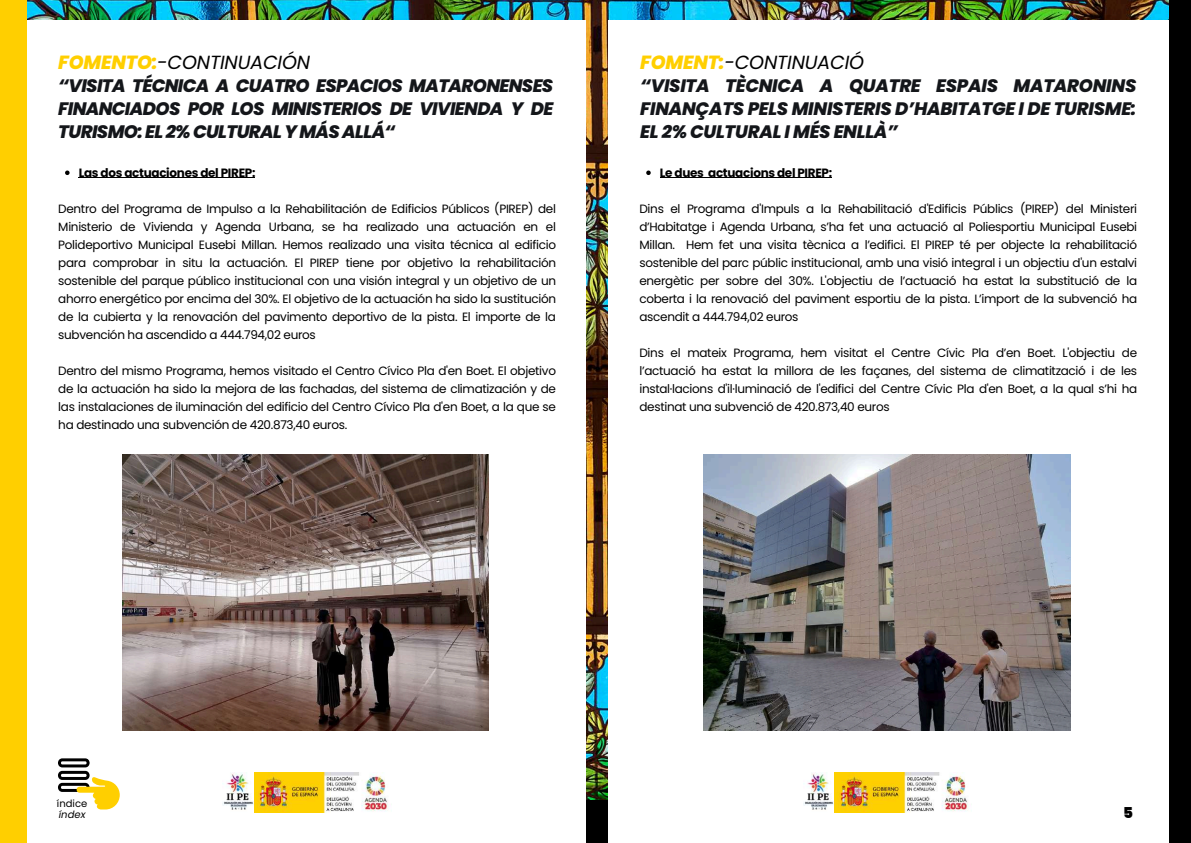
<style>
.page{position:relative;width:1191px;height:843px;background:#fff}
.page>*{position:absolute;margin:0;border:0;box-sizing:border-box;transform-origin:0 0}
.t1{font:italic 19px "Poppins";letter-spacing:-.01em;color:#000}
.t2{font:italic 800 18px/23.2px "Poppins";letter-spacing:-.025em;color:#14161a;text-align:justify}
.t3{font:900 15px "Poppins";color:#000}
.t4{font:12px/18px "Poppins";letter-spacing:-.025em;color:#000;text-align:justify}
.t5{font:700 12px "Poppins";letter-spacing:-.025em;color:#000}
.t6{font:10px "Poppins";color:#000}
.t7{font:italic 10px "Poppins";color:#000}
.s1{font-weight:800;color:#ffcf00}
</style>
<div class="page">
<img style="left:27px;top:0;width:1141px;height:799px">
<div style="left:0;top:20px;width:585px;height:822px;background:#fff"></div>
<div style="left:0;top:0;width:27px;height:842px;background:#ffcf00"></div>
<div style="left:608px;top:20px;width:582px;height:822px;background:#fff"></div>
<div style="left:1168px;top:0;width:22px;height:842px;background:#000"></div>
<svg style="left:58px;top:758px;width:61px;height:51px"></svg>
<img style="left:223px;top:772px;width:166px;height:40px">
<img style="left:803px;top:772px;width:166px;height:40px">
<img style="left:122px;top:454px;width:367px;height:276px">
<img style="left:704px;top:454px;width:366px;height:276px">
<svg style="left:65px;top:170px;width:5px;height:5px"></svg>
<hr style="left:79px;top:177px;width:176px;height:1px;background:#000">
<svg style="left:646px;top:170px;width:4px;height:5px"></svg>
<hr style="left:659px;top:177px;width:44px;height:1px;background:#000">
<hr style="left:708px;top:177px;width:123px;height:1px;background:#000">
<h1 class="t1" style="left:58px;top:49px;width:253px"><span class="s1">FOMENTO:</span>-CONTINUACIÓN</h1>
<h2 class="t2" style="left:58px;top:74px;width:496px">“VISITA TÉCNICA A CUATRO ESPACIOS MATARONENSES FINANCIADOS POR LOS MINISTERIOS DE VIVIENDA Y DE TURISMO: EL 2% CULTURAL Y MÁS ALLÁ“</h2>
<p class="t5" style="left:79px;top:164px;width:178px">Las dos actuaciones del PIREP:</p>
<p class="t4" style="left:58px;top:199px;width:499px">Dentro del Programa de Impulso a la Rehabilitación de Edificios Públicos (PIREP) del Ministerio de Vivienda y Agenda Urbana, se ha realizado una actuación en el Polideportivo Municipal Eusebi Millan. Hemos realizado una visita técnica al edificio para comprobar in situ la actuación. El PIREP tiene por objetivo la rehabilitación sostenible del parque público institucional con una visión integral y un objetivo de un ahorro energético por encima del 30%. El objetivo de la actuación ha sido la sustitución de la cubierta y la renovación del pavimento deportivo de la pista. El importe de la subvención ha ascendido a 444.794,02 euros</p>
<p class="t4" style="left:58px;top:361px;width:499px">Dentro del mismo Programa, hemos visitado el Centro Cívico Pla d'en Boet. El objetivo de la actuación ha sido la mejora de las fachadas, del sistema de climatización y de las instalaciones de iluminación del edificio del Centro Cívico Pla d'en Boet, a la que se ha destinado una subvención de 420.873,40 euros.</p>
<h1 class="t1" style="left:640px;top:49px;width:225px"><span class="s1">FOMENT:</span>-CONTINUACIÓ</h1>
<h2 class="t2" style="left:640px;top:74px;width:497px">“VISITA TÈCNICA A QUATRE ESPAIS MATARONINS FINANÇATS PELS MINISTERIS D’HABITATGE I DE TURISME:<br>EL 2% CULTURAL I MÉS ENLLÀ”</h2>
<p class="t5" style="left:659px;top:164px;width:174px">Le dues actuacions del PIREP:</p>
<p class="t4" style="left:639px;top:199px;width:499px">Dins el Programa d'Impuls a la Rehabilitació d'Edificis Públics (PIREP) del Ministeri d’Habitatge i Agenda Urbana, s’ha fet una actuació al Poliesportiu Municipal Eusebi Millan. Hem fet una visita tècnica a l’edifici. El PIREP té per objecte la rehabilitació sostenible del parc públic institucional, amb una visió integral i un objectiu d'un estalvi energètic per sobre del 30%. L'objectiu de l’actuació ha estat la substitució de la coberta i la renovació del paviment esportiu de la pista. L’import de la subvenció ha ascendit a 444.794,02 euros</p>
<p class="t4" style="left:639px;top:343px;width:499px">Dins el mateix Programa, hem visitat el Centre Cívic Pla d’en Boet. L'objectiu de l’actuació ha estat la millora de les façanes, del sistema de climatització i de les instal·lacions d'il·luminació de l'edifici del Centre Cívic Pla d'en Boet, a la qual s’hi ha destinat una subvenció de 420.873,40 euros</p>
<p class="t6" style="left:57px;top:795px;width:32px">índice</p>
<p class="t7" style="left:59px;top:807px;width:28px">índex</p>
<p class="t3" style="left:1122px;top:802px;width:11px">5</p>
</div>
